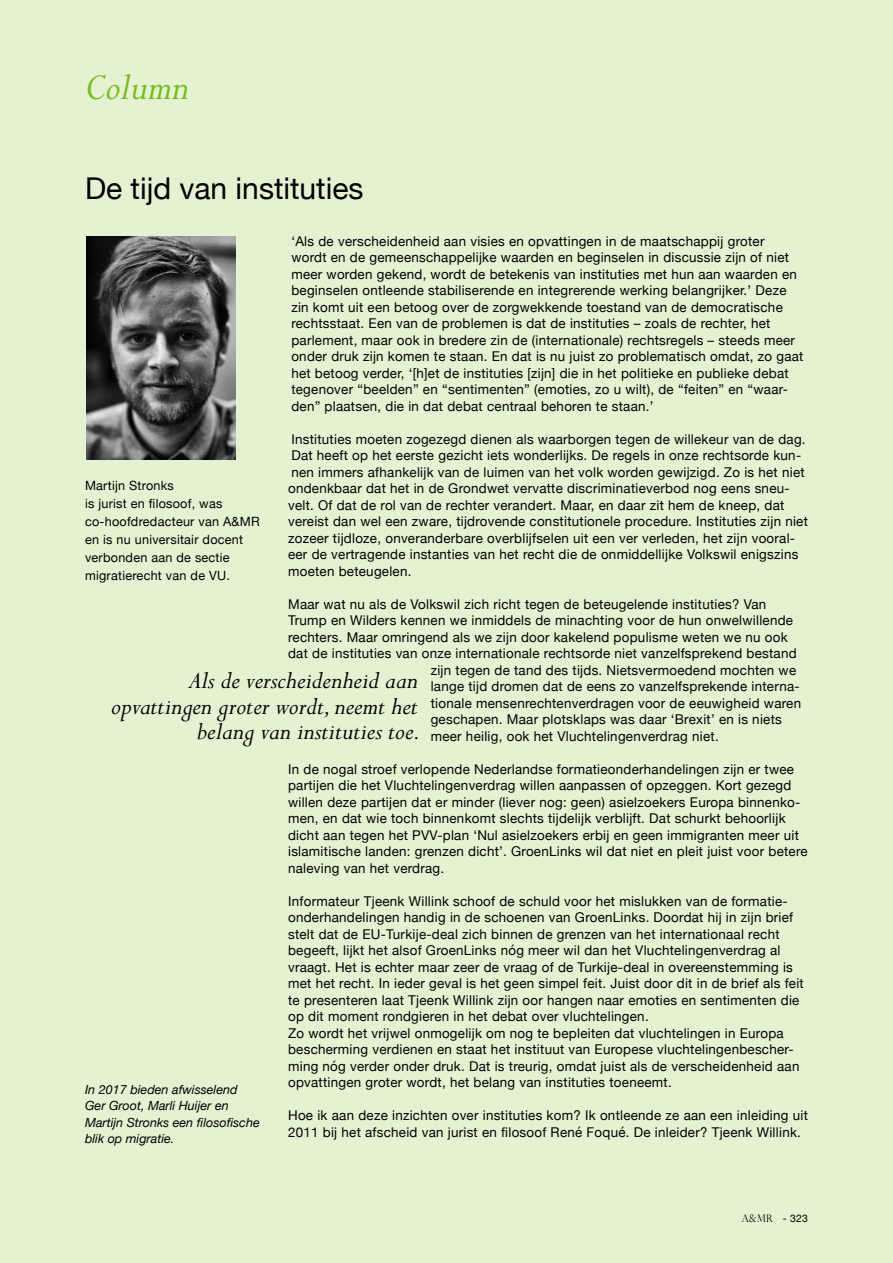
<style>
.page{position:relative;width:893px;height:1263px;background:#e4f2d2}
.page>*{position:absolute;margin:0;border:0;box-sizing:border-box;transform-origin:0 0}
.t1{font:italic 42px "Perpetua Std";color:#77bc1f}
.t2{font:30px "Helvetica Neue";color:#000}
.t3{font:italic 27px/25.7px "Perpetua Std";color:#000;text-align:right}
.t4{font:13.5px/16.5px "Helvetica Neue";letter-spacing:.02em;color:#000}
.t5{font:12.75px/18px "Helvetica Neue";letter-spacing:.02em;color:#000}
.t6{font:italic 12.6px/16.5px "Helvetica Neue";color:#000}
.t7{font:300 10.5px "Perpetua Titling";color:#000}
.s1{font-family:"Helvetica Neue";font-weight:400}
</style>
<div class="page">
<img style="left:86px;top:236px;width:150px;height:223px">
<h1 class="t1" style="left:85px;top:66px;width:106px">Column</h1>
<h2 class="t2" style="left:85px;top:167px;width:280px">De tijd van instituties</h2>
<p class="t4" style="left:291px;top:233px;width:514px">‘Als de verscheidenheid aan visies en opvattingen in de maatschappij groter<br>wordt en de gemeenschappelijke waarden en beginselen in discussie zijn of niet meer worden gekend, wordt de betekenis van instituties met hun aan waarden en beginselen ontleende stabiliserende en integrerende werking belangrijker.’ Deze zin komt uit een betoog over de zorgwekkende toestand van de democratische rechtsstaat. Een van de problemen is dat de instituties – zoals de rechter, het parlement, maar ook in bredere zin de (internationale) rechtsregels – steeds meer onder druk zijn komen te staan. En dat is nu juist zo problematisch omdat, zo gaat het betoog verder, ‘[h]et de instituties [zijn] die in het politieke en publieke debat tegenover “beelden” en “sentimenten” (emoties, zo u wilt), de “feiten” en “waar&shy;den” plaatsen, die in dat debat centraal behoren te staan.’</p>
<p class="t4" style="left:288px;top:431px;width:521px">Instituties moeten zogezegd dienen als waarborgen tegen de willekeur van de dag.<br>Dat heeft op het eerste gezicht iets wonderlijks. De regels in onze rechtsorde kun&shy;nen immers afhankelijk van de luimen van het volk worden gewijzigd. Zo is het niet ondenkbaar dat het in de Grondwet vervatte discriminatieverbod nog eens sneu&shy;velt. Of dat de rol van de rechter verandert. Maar, en daar zit hem de kneep, dat vereist dan wel een zware, tijdrovende constitutionele procedure. Instituties zijn niet zozeer tijdloze, onveranderbare overblijfselen uit een ver verleden, het zijn vooral&shy;eer de vertragende instanties van het recht die de onmiddellijke Volkswil enigszins moeten beteugelen.</p>
<p class="t4" style="left:288px;top:596px;width:480px">Maar wat nu als de Volkswil zich richt tegen de beteugelende instituties? Van</p>
<p class="t4" style="left:288px;top:613px;width:507px">Trump en Wilders kennen we inmiddels de minachting voor de hun onwelwillende</p>
<p class="t4" style="left:288px;top:629px;width:501px">rechters. Maar omringend als we zijn door kakelend populisme weten we nu ook</p>
<p class="t4" style="left:288px;top:646px;width:510px">dat de instituties van onze internationale rechtsorde niet vanzelfsprekend bestand</p>
<p class="t4" style="left:431px;top:662px;width:367px">zijn tegen de tand des tijds. Nietsvermoedend mochten we</p>
<p class="t4" style="left:431px;top:679px;width:370px">lange tijd dromen dat de eens zo vanzelfsprekende interna-</p>
<p class="t4" style="left:431px;top:695px;width:372px">tionale mensenrechtenverdragen voor de eeuwigheid waren</p>
<p class="t4" style="left:431px;top:712px;width:353px">geschapen. Maar plotsklaps was daar ‘Brexit’ en is niets</p>
<p class="t4" style="left:431px;top:728px;width:290px">meer heilig, ook het Vluchtelingenverdrag niet.</p>
<p class="t4" style="left:288px;top:761px;width:521px">In de nogal stroef verlopende Nederlandse formatieonderhandelingen zijn er twee partijen die het Vluchtelingenverdrag willen aanpassen of opzeggen. Kort gezegd willen deze partijen dat er minder (liever nog: geen) asielzoekers Europa binnenko&shy;men, en dat wie toch binnenkomt slechts tijdelijk verblijft. Dat schurkt behoorlijk dicht aan tegen het PVV-plan ‘Nul asielzoekers erbij en geen immigranten meer uit islamitische landen: grenzen dicht’. GroenLinks wil dat niet en pleit juist voor betere naleving van het verdrag.</p>
<p class="t4" style="left:288px;top:893px;width:517px">Informateur Tjeenk Willink schoof de schuld voor het mislukken van de formatie&shy;onderhandelingen handig in de schoenen van GroenLinks. Doordat hij in zijn brief stelt dat de EU-Turkije-deal zich binnen de grenzen van het internationaal recht begeeft, lijkt het alsof GroenLinks nóg meer wil dan het Vluchtelingenverdrag al vraagt. Het is echter maar zeer de vraag of de Turkije-deal in overeenstemming is met het recht. In ieder geval is het geen simpel feit. Juist door dit in de brief als feit te presenteren laat Tjeenk Willink zijn oor hangen naar emoties en sentimenten die op dit moment rondgieren in het debat over vluchtelingen.<br>Zo wordt het vrijwel onmogelijk om nog te bepleiten dat vluchtelingen in Europa bescherming verdienen en staat het instituut van Europese vluchtelingenbescher&shy;ming nóg verder onder druk. Dat is treurig, omdat juist als de verscheidenheid aan opvattingen groter wordt, het belang van instituties toeneemt.</p>
<p class="t4" style="left:288px;top:1108px;width:521px">Hoe ik aan deze inzichten over instituties kom? Ik ontleende ze aan een inleiding uit<br>2011 bij het afscheid van jurist en filosoof René Foqué. De inleider? Tjeenk Willink.</p>
<p class="t5" style="left:85px;top:477px;width:176px">Martijn Stronks<br>is jurist en filosoof, was co-hoofdredacteur van A&amp;MR en is nu universitair docent verbonden aan de sectie migratierecht van de VU.</p>
<h3 class="t3" style="left:111px;top:668px;width:311px">Als de verscheidenheid aan opvattingen groter wordt, neemt het belang van instituties toe.</h3>
<p class="t6" style="left:85px;top:1081px;width:176px">In 2017 bieden afwisselend<br>Ger Groot, Marli Huijer en<br>Martijn Stronks een filosofische blik op migratie.</p>
<p class="t7" style="left:742px;top:1212px;width:68px">A&amp;MR <span class="s1">- 323</span></p>
</div>
